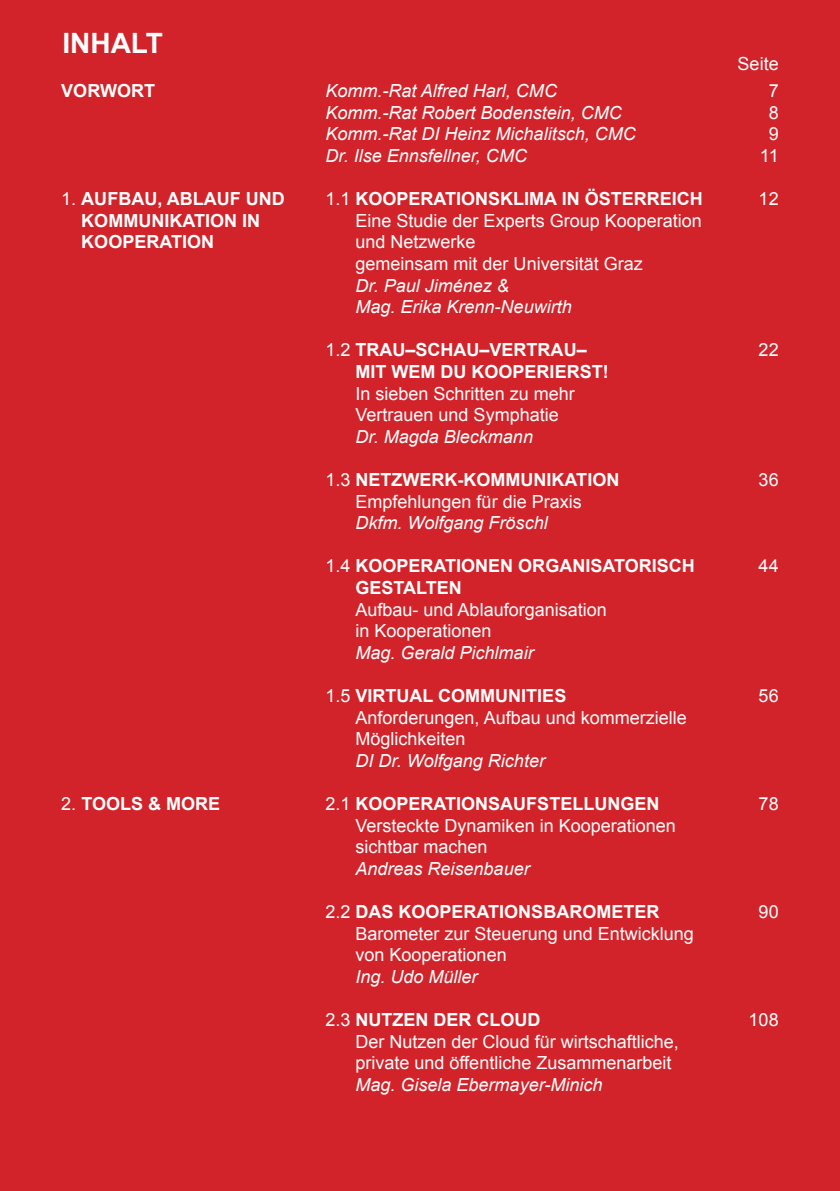
<style>
.page{position:relative;width:840px;height:1191px;background:#fff}
.page>*{position:absolute;margin:0;border:0;box-sizing:border-box;transform-origin:0 0}
.t1{font:700 28px "Arial";color:#fff}
.t2{font:18px/21.6px "Arial";color:#fff}
.t3{font:700 18px/21.6px "Arial";color:#fff}
.t4{font:italic 18px/21.6px "Arial";color:#fff}
.s1{font-weight:400}
</style>
<div class="page">
<div style="left:0;top:0;width:839px;height:1191px;background:#d2232a"></div>
<h1 class="t1" style="left:62px;top:25px;width:102px">INHALT</h1>
<p class="t3" style="left:61px;top:81px;width:95px">VORWORT</p>
<p class="t3" style="left:81px;top:189px;width:205px;text-indent:-20px"><span class="s1">1.</span> AUFBAU, ABLAUF UND<br>KOMMUNIKATION IN<br>KOOPERATION</p>
<p class="t3" style="left:61px;top:793px;width:160px"><span class="s1">2.</span> TOOLS &amp; MORE</p>
<p class="t4" style="left:325px;top:80px;width:312px">Komm.-Rat Alfred Harl, CMC<br>Komm.-Rat Robert Bodenstein, CMC<br>Komm.-Rat DI Heinz Michalitsch, CMC<br>Dr. Ilse Ennsfellner, CMC</p>
<p class="t3" style="left:325px;top:189px;width:56px"><span class="s1">1.1</span> KOOPERATION</p>
<p class="t3" style="left:488px;top:189px;width:25px">SKLIMA</p>
<p class="t3" style="left:561px;top:189px;width:62px">IN ÖSTERREICH</p>
<p class="t2" style="left:355px;top:210px;width:348px">Eine Studie der Experts Group Kooperation und Netzwerke<br>gemeinsam mit der Universität Graz</p>
<p class="t4" style="left:355px;top:275px;width:218px">Dr. Paul Jiménez &amp;<br>Mag. Erika Krenn-Neuwirth</p>
<p class="t3" style="left:325px;top:340px;width:55px"><span class="s1">1.2</span> TRAU</p>
<p class="t3" style="left:405px;top:340px;width:36px">–SCHAU</p>
<p class="t3" style="left:479px;top:340px;width:36px">–VERTRAU</p>
<p class="t3" style="left:576px;top:340px;width:12px">–</p>
<p class="t3" style="left:325px;top:361px;width:17px">MIT</p>
<p class="t3" style="left:391px;top:361px;width:16px">WEM</p>
<p class="t3" style="left:440px;top:361px;width:44px">DU KOOPERIER</p>
<p class="t3" style="left:579px;top:361px;width:30px">ST!</p>
<p class="t2" style="left:355px;top:383px;width:221px">In sieben Schritten zu mehr<br>Vertrauen und Symphatie</p>
<p class="t4" style="left:355px;top:426px;width:179px">Dr. Magda Bleckmann</p>
<p class="t3" style="left:325px;top:469px;width:57px"><span class="s1">1.3</span> NETZWERK</p>
<p class="t3" style="left:457px;top:469px;width:32px">-KOMMUNIKATION</p>
<p class="t2" style="left:355px;top:491px;width:228px">Empfehlungen für die Praxis</p>
<p class="t4" style="left:355px;top:512px;width:194px">Dkfm. Wolfgang Fröschl</p>
<p class="t3" style="left:325px;top:556px;width:56px"><span class="s1">1.4</span> KOOPERATIONEN</p>
<p class="t3" style="left:518px;top:556px;width:13px">ORGANI</p>
<p class="t3" style="left:590px;top:556px;width:24px">SATORI</p>
<p class="t3" style="left:656px;top:556px;width:25px">SCH</p>
<p class="t3" style="left:355px;top:577px;width:51px">GESTALTEN</p>
<p class="t2" style="left:355px;top:599px;width:253px">Aufbau- und Ablauforganisation in Kooperationen</p>
<p class="t4" style="left:355px;top:642px;width:180px">Mag. Gerald Pichlmair</p>
<p class="t3" style="left:325px;top:685px;width:43px"><span class="s1">1.5</span> VIRTUAL</p>
<p class="t3" style="left:438px;top:685px;width:26px">COMMUNITIE</p>
<p class="t3" style="left:554px;top:685px;width:14px">S</p>
<p class="t2" style="left:355px;top:707px;width:333px">Anforderungen, Aufbau und kommerzielle<br>Möglichkeiten</p>
<p class="t4" style="left:355px;top:750px;width:191px">DI Dr. Wolfgang Richter</p>
<p class="t3" style="left:325px;top:793px;width:56px"><span class="s1">2.1</span> KOOPERATION</p>
<p class="t3" style="left:488px;top:793px;width:26px">SAUF</p>
<p class="t3" style="left:537px;top:793px;width:26px">STELLUNGEN</p>
<p class="t2" style="left:355px;top:815px;width:322px">Versteckte Dynamiken in Kooperationen sichtbar machen</p>
<p class="t4" style="left:355px;top:858px;width:176px">Andreas Reisenbauer</p>
<p class="t3" style="left:325px;top:901px;width:99px"><span class="s1">2.2</span> DAS KOOPERATION</p>
<p class="t3" style="left:531px;top:901px;width:39px">SBAROMETER</p>
<p class="t2" style="left:355px;top:923px;width:340px">Barometer zur Steuerung und Entwicklung von Kooperationen</p>
<p class="t4" style="left:355px;top:966px;width:124px">Ing. Udo Müller</p>
<p class="t3" style="left:325px;top:1009px;width:56px"><span class="s1">2.3</span> NUTZEN</p>
<p class="t3" style="left:433px;top:1009px;width:14px">DER</p>
<p class="t3" style="left:476px;top:1009px;width:27px">CLOUD</p>
<p class="t2" style="left:355px;top:1031px;width:325px">Der Nutzen der Cloud für wirtschaftliche, private und öffentliche Zusammenarbeit</p>
<p class="t4" style="left:355px;top:1074px;width:248px">Mag. Gisela Ebermayer-Minich</p>
<p class="t2" style="left:737px;top:50px;width:43px;line-height:27.2px;text-align:right">Seite<br>7</p>
<p class="t2" style="left:759px;top:102px;width:20px;text-align:center">8<br>9<br>11</p>
<p class="t2" style="left:758px;top:188px;width:22px">12</p>
<p class="t2" style="left:758px;top:339px;width:22px">22</p>
<p class="t2" style="left:758px;top:469px;width:22px">36</p>
<p class="t2" style="left:758px;top:555px;width:22px">44</p>
<p class="t2" style="left:758px;top:685px;width:22px">56</p>
<p class="t2" style="left:758px;top:793px;width:22px">78</p>
<p class="t2" style="left:758px;top:901px;width:22px">90</p>
<p class="t2" style="left:748px;top:1009px;width:32px">108</p>
</div>
